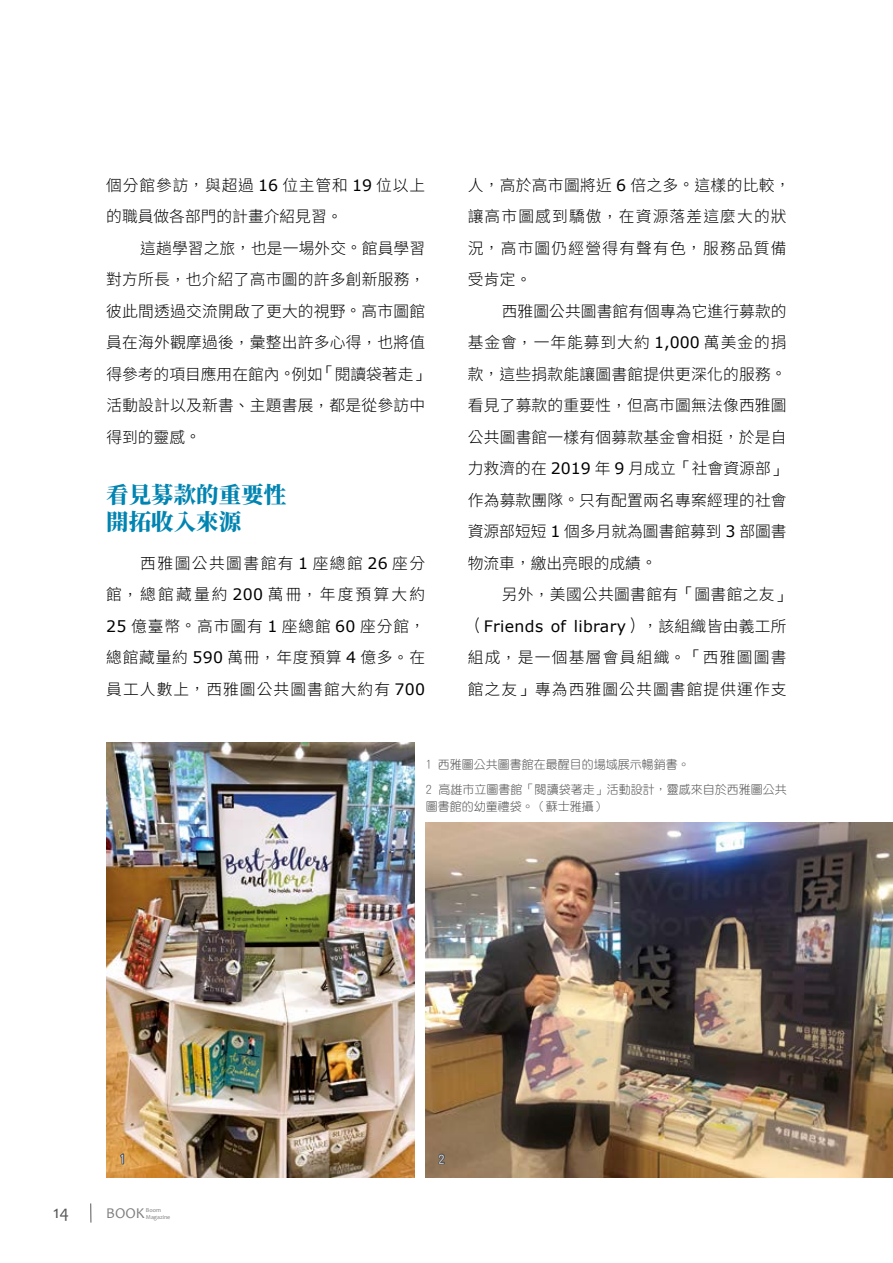
<style>
.page{position:relative;width:893px;height:1263px;background:#fff}
.page>*{position:absolute;margin:0;border:0;box-sizing:border-box;transform-origin:0 0}
.t1{font:800 22.5px/27px "Source Han Serif TC";color:#0084b1}
.t2{font:18px "Candara";color:#595757}
.t3{font:300 15.75px/31.5px "Noto Sans Hant";letter-spacing:.015em;color:#000}
.t4{font:300 15.75px/31.5px "Noto Sans Hant";letter-spacing:.07em;color:#000}
.t5{font:15.75px "Verdana";letter-spacing:.02em;color:#000}
.t6{font:15px "Candara";color:#807f80}
.t7{font:12px/25px "DF Yuan Lt HK BF";color:#595757}
.t8{font:12px "DF Yuan Lt HK BF";color:#fff}
.t9{font:6px/6.8px "Candara";letter-spacing:-.005em;color:#807f80}
.s1{font-family:"DF Li Hei W3 WIN BF";font-weight:400}
.s2{font-family:"Verdana";font-weight:400}
.s3{font-family:"DF Li Hei W3 WIN BF"}
.s4{font-family:"Noto Sans Hant";font-weight:300}
</style>
<div class="page">
<svg style="left:90px;top:1203px;width:1px;height:19px"></svg>
<img style="left:106px;top:742px;width:309px;height:436px">
<img style="left:426px;top:823px;width:467px;height:355px">
<svg style="left:118px;top:1151px;width:7px;height:14px"></svg>
<svg style="left:436px;top:1152px;width:10px;height:13px"></svg>
<p class="t3" style="left:106px;top:169px;width:320px">個分館參訪<span class="s1">，</span>與超過 <span class="s2">16</span> 位主管和 <span class="s2">19</span> 位以上的職員做各部門的計畫介紹見習<span class="s1">。</span></p>
<p class="t3" style="left:106px;top:232px;width:324px;text-indent:34px">這趟學習之旅<span class="s1">，</span>也是一場外交<span class="s1">。</span>館員學習對方所長<span class="s1">，</span>也介紹了高市圖的許多創新服務<span class="s1">，</span>彼此間透過交流開啟了更大的視野<span class="s1">。</span>高市圖館員在海外觀摩過後<span class="s1">，</span>彙整出許多心得<span class="s1">，</span>也將值得參考的項目應用在館內<span class="s1">。</span>例如<span class="s1">「</span>閱讀袋著走<span class="s1">」</span>活動設計以及新書<span class="s1">、</span>主題書展<span class="s1">，</span>都是從參訪中得到的靈感<span class="s1">。</span></p>
<h1 class="t1" style="left:106px;top:482px;width:181px">看見募款的重要性開拓收入來源</h1>
<p class="t3" style="left:106px;top:547px;width:320px;text-align:justify;text-indent:34px">西雅圖公共圖書館有 <span class="s2">1</span> 座總館 <span class="s2">26</span> 座分館<span class="s1">，</span>總館藏量約 <span class="s2">200</span> 萬冊<span class="s1">，</span>年度預算大約<span class="s2">25</span> 億臺幣<span class="s1">。</span>高市圖有 <span class="s2">1</span> 座總館 <span class="s2">60</span> 座分館<span class="s1">，</span>總館藏量約 <span class="s2">590</span> 萬冊<span class="s1">，</span>年度預算 <span class="s2">4</span> 億多<span class="s1">。</span>在員工人數上<span class="s1">，</span>西雅圖公共圖書館大約有 <span class="s2">700</span></p>
<p class="t4" style="left:468px;top:169px;width:324px">人<span class="s1">，</span>高於高市圖將近 <span class="s2">6</span> 倍之多<span class="s1">。</span>這樣的比較<span class="s1">，</span>讓高市圖感到驕傲<span class="s1">，</span>在資源落差這麼大的狀況<span class="s1">，</span>高市圖仍經營得有聲有色<span class="s1">，</span>服務品質備受肯定<span class="s1">。</span></p>
<p class="t3" style="left:468px;top:295px;width:320px;text-align:justify;text-indent:34px">西雅圖公共圖書館有個專為它進行募款的基金會<span class="s1">，</span>一年能募到大約 <span class="s2">1,000</span> 萬美金的捐款<span class="s1">，</span>這些捐款能讓圖書館提供更深化的服務<span class="s1">。</span>看見了募款的重要性<span class="s1">，</span>但高市圖無法像西雅圖公共圖書館一樣有個募款基金會相挺<span class="s1">，</span>於是自力救濟的在 <span class="s2">2019</span> 年 <span class="s2">9</span> 月成立<span class="s1">「</span>社會資源部<span class="s1">」</span>作為募款團隊<span class="s1">。</span>只有配置兩名專案經理的社會資源部短短 <span class="s2">1</span> 個多月就為圖書館募到 <span class="s2">3</span> 部圖書物流車<span class="s1">，</span>繳出亮眼的成績<span class="s1">。</span></p>
<p class="t3" style="left:502px;top:579px;width:290px">另外<span class="s1">，</span>美國公共圖書館有<span class="s1">「</span>圖書館之友<span class="s1">」</span></p>
<p class="t5" style="left:468px;top:615px;width:320px"><span class="s3">（</span>Friends of library<span class="s3">），</span><span class="s4">該組織皆由義工所</span></p>
<p class="t4" style="left:468px;top:642px;width:320px">組成<span class="s1">，</span>是一個基層會員組織<span class="s1">。「</span>西雅圖圖書館之友<span class="s1">」</span>專為西雅圖公共圖書館提供運作支</p>
<p class="t7" style="left:426px;top:752px;width:362px">1 西雅圖公共圖書館在最醒目的場域展示暢銷書。<br>2 高雄市立圖書館「閱讀袋著走」活動設計，靈感來自於西雅圖公共</p>
<p class="t7" style="left:426px;top:793px;width:181px">圖書館的幼童禮袋。（蘇士雅攝）</p>
<p class="t8" style="left:120px;top:1153px;width:7px">1</p>
<p class="t8" style="left:439px;top:1153px;width:7px">2</p>
<p class="t2" style="left:53px;top:1201px;width:17px">14</p>
<p class="t6" style="left:106px;top:1204px;width:40px">BOOK</p>
<p class="t9" style="left:146px;top:1207px;width:26px">Boom<br>Magazine</p>
</div>
